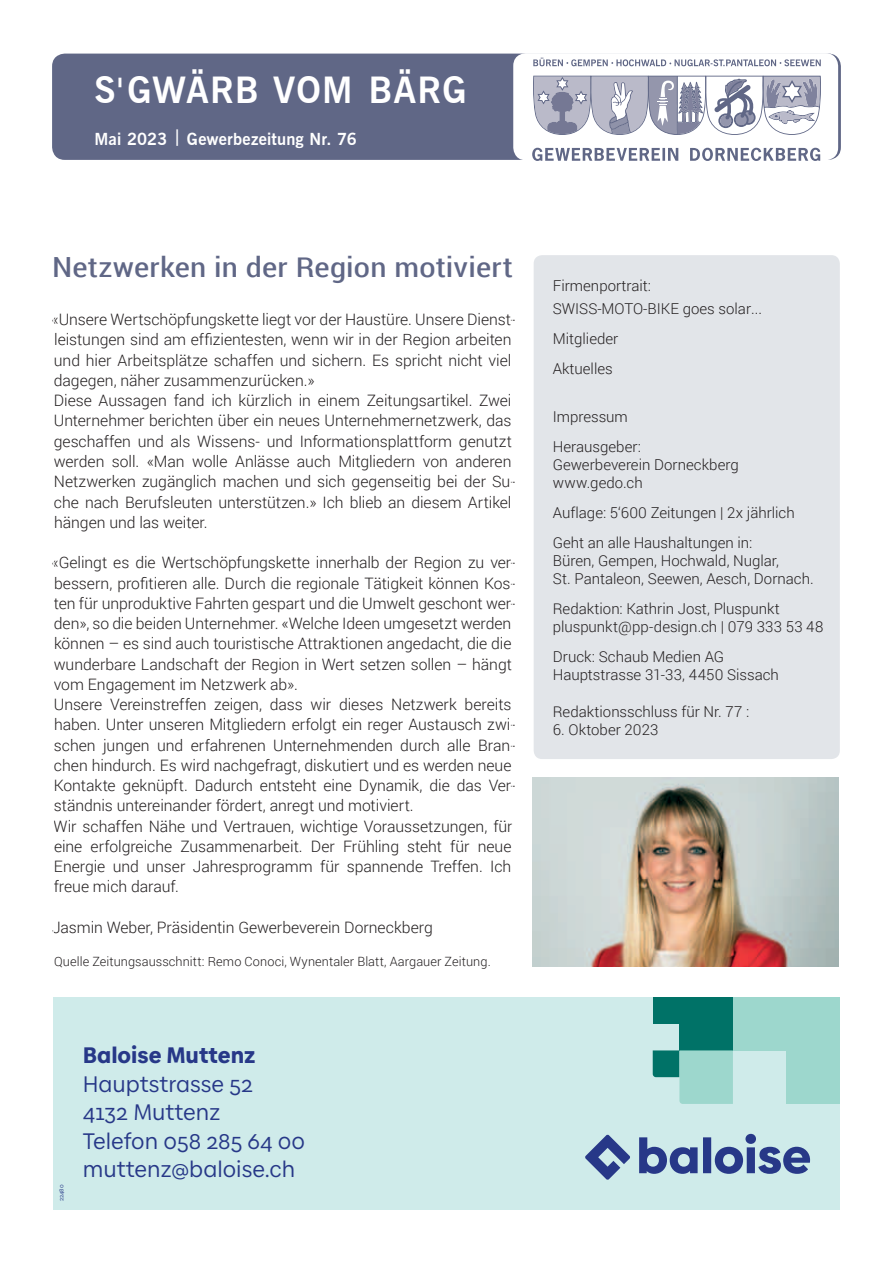
<style>
.page{position:relative;width:893px;height:1263px;background:#fff}
.page>*{position:absolute;margin:0;border:0;box-sizing:border-box;transform-origin:0 0}
.t1{font:700 36px "News Gothic BT";letter-spacing:.03em;color:#fff}
.t2{font:27.75px "Roboto Condensed";letter-spacing:.005em;color:#606786;scale:1.2 1}
.t3{font:22.5px/28.5px "Baloise Create Text";color:#273888}
.t4{font:900 22.5px "Baloise Create Text";color:#273888}
.t5{font:700 16.5px "News Gothic BT";letter-spacing:.01em;color:#fff}
.t6{font:300 15.75px/20.2px "Roboto";letter-spacing:-.005em;color:#231f20}
.t7{font:300 15px/18px "Roboto";color:#231f20}
.t8{font:300 12.75px "Roboto";letter-spacing:.01em;color:#231f20}
.t9{font:6px "Baloise Create Text";color:#273888}
</style>
<div class="page">
<div style="left:534px;top:255px;width:306px;height:504px;background:#e2e5e9;border-radius:9px"></div>
<div style="left:52px;top:54px;width:789px;height:106px;background:#606786;border-radius:13px"></div>
<div style="left:513px;top:53px;width:325px;height:107px;background:#fff;border-radius:13px"></div>
<svg style="left:533px;top:58px;width:288px;height:8px"></svg>
<svg style="left:533px;top:76px;width:288px;height:59px"></svg>
<svg style="left:532px;top:148px;width:288px;height:13px"></svg>
<div style="left:53px;top:997px;width:787px;height:213px;background:#cfebea"></div>
<div style="left:706px;top:997px;width:27px;height:27px;background:#007267"></div>
<div style="left:679px;top:997px;width:27px;height:27px;background:#007267"></div>
<div style="left:653px;top:997px;width:26px;height:27px;background:#007267"></div>
<div style="left:706px;top:1024px;width:27px;height:26px;background:#007267"></div>
<div style="left:679px;top:1024px;width:27px;height:26px;background:#007267"></div>
<div style="left:786px;top:997px;width:54px;height:53px;background:#9dd7cd"></div>
<div style="left:786px;top:1050px;width:54px;height:54px;background:#9dd7cd"></div>
<div style="left:733px;top:997px;width:53px;height:53px;background:#9dd7cd"></div>
<svg style="left:653px;top:1050px;width:80px;height:54px"></svg>
<svg style="left:585px;top:1134px;width:225px;height:46px"></svg>
<img style="left:533px;top:777px;width:306px;height:189px">
<h1 class="t1" style="left:94px;top:69px;width:374px">S'GWÄRB VOM BÄRG</h1>
<p class="t5" style="left:94px;top:130px;width:264px">Mai 2023 | Gewerbezeitung Nr. 76</p>
<h2 class="t2" style="left:52px;top:248px;width:386px">Netzwerken in der Region motiviert</h2>
<p class="t6" style="left:51px;top:309px;width:465px">«Unsere Wertschöpfungskette liegt vor der Haustüre. Unsere Dienst&shy;leistungen sind am effizientesten, wenn wir in der Region arbeiten und hier Arbeitsplätze schaffen und sichern. Es spricht nicht viel dagegen, näher zusammenzurücken.»<br>Diese Aussagen fand ich kürzlich in einem Zeitungsartikel. Zwei Unternehmer berichten über ein neues Unternehmernetzwerk, das geschaffen und als Wissens- und Informationsplattform genutzt werden soll. «Man wolle Anlässe auch Mitgliedern von anderen Netzwerken zugänglich machen und sich gegenseitig bei der Su&shy;che nach Berufsleuten unterstützen.» Ich blieb an diesem Artikel hängen und las weiter.</p>
<p class="t6" style="left:51px;top:552px;width:465px">«Gelingt es die Wertschöpfungskette innerhalb der Region zu ver&shy;bessern, profitieren alle. Durch die regionale Tätigkeit können Kos&shy;ten für unproduktive Fahrten gespart und die Umwelt geschont wer&shy;den», so die beiden Unternehmer. «Welche Ideen umgesetzt werden können – es sind auch touristische Attraktionen angedacht, die die wunderbare Landschaft der Region in Wert setzen sollen – hängt vom Engagement im Netzwerk ab».<br>Unsere Vereinstreffen zeigen, dass wir dieses Netzwerk bereits haben. Unter unseren Mitgliedern erfolgt ein reger Austausch zwi&shy;schen jungen und erfahrenen Unternehmenden durch alle Bran&shy;chen hindurch. Es wird nachgefragt, diskutiert und es werden neue Kontakte geknüpft. Dadurch entsteht eine Dynamik, die das Ver&shy;ständnis untereinander fördert, anregt und motiviert.<br>Wir schaffen Nähe und Vertrauen, wichtige Voraussetzungen, für eine erfolgreiche Zusammenarbeit. Der Frühling steht für neue Energie und unser Jahresprogramm für spannende Treffen. Ich freue mich darauf.</p>
<p class="t6" style="left:52px;top:917px;width:382px">Jasmin Weber, Präsidentin Gewerbeverein Dorneckberg</p>
<p class="t8" style="left:54px;top:952px;width:438px">Quelle Zeitungsausschnitt: Remo Conoci, Wynentaler Blatt, Aargauer Zeitung.</p>
<p class="t9" style="left:58px;top:1201px;width:18px;rotate:-90deg">22480</p>
<h3 class="t4" style="left:83px;top:1039px;width:174px">Baloise Muttenz</h3>
<h3 class="t3" style="left:83px;top:1069px;width:224px">Hauptstrasse 52<br>4132 Muttenz<br>Telefon 058 285 64 00 muttenz@baloise.ch</h3>
<p class="t7" style="left:553px;top:274px;width:211px;line-height:22.5px">Firmenportrait:<br>SWISS-MOTO-BIKE goes solar...</p>
<p class="t7" style="left:553px;top:323px;width:67px;line-height:30px">Mitglieder<br>Aktuelles</p>
<p class="t7" style="left:553px;top:401px;width:90px;line-height:30px">Impressum<br>Herausgeber:</p>
<p class="t7" style="left:553px;top:455px;width:187px">Gewerbeverein Dorneckberg www.gedo.ch</p>
<p class="t7" style="left:553px;top:497px;width:243px;line-height:30px">Auflage: 5‘600 Zeitungen | 2x jährlich<br>Geht an alle Haushaltungen in:</p>
<p class="t7" style="left:553px;top:551px;width:262px">Büren, Gempen, Hochwald, Nuglar,<br>St. Pantaleon, Seewen, Aesch, Dornach.</p>
<p class="t7" style="left:553px;top:599px;width:272px">Redaktion: Kathrin Jost, Pluspunkt pluspunkt@pp-design.ch | 079 333 53 48</p>
<p class="t7" style="left:553px;top:647px;width:228px">Druck: Schaub Medien AG<br>Hauptstrasse 31-33, 4450 Sissach</p>
<p class="t7" style="left:553px;top:702px;width:198px">Redaktionsschluss für Nr. 77 :</p>
<p class="t7" style="left:553px;top:720px;width:107px">6. Oktober 2023</p>
</div>
